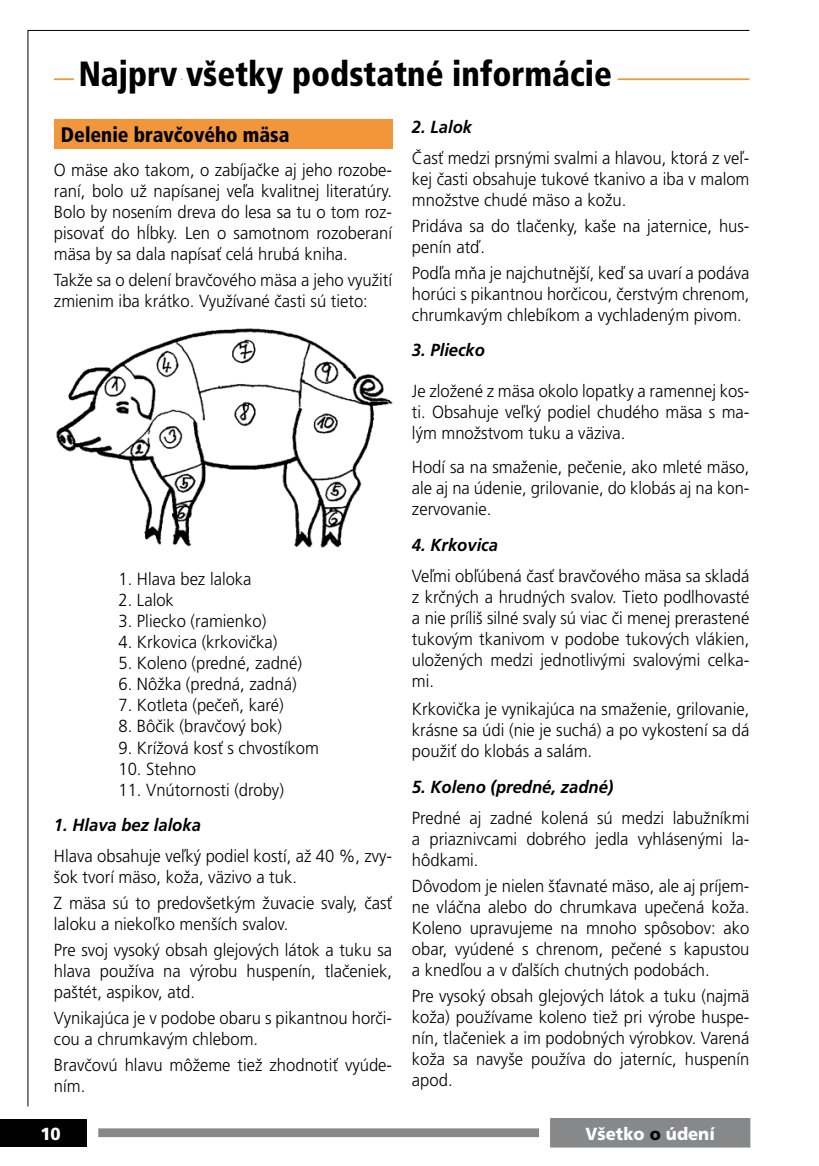
<style>
.page{position:relative;width:819px;height:1166px;background:#fff}
.page>*{position:absolute;margin:0;border:0;box-sizing:border-box;transform-origin:0 0}
._04_Kap_1{font:900 condensed 35px "Frutiger CE";color:#000;scale:.95 1}
._04_Kap_2{font:900 condensed 21px "Frutiger CE";color:#000;scale:.95 1}
._01_Zakl{font:300 17.5px/21px "Frutiger CE";color:#000;text-align:justify;scale:.95 1}
._04_Kap_3{font:300 17.5px/21px "Frutiger CE";color:#000;text-align:justify;scale:.95 1}
._04_Kap_3-2{font:italic 700 17.5px "Frutiger CE";color:#000;scale:.95 1}
.t1{font:900 17.5px "Frutiger CE";color:#fff;scale:.95 1}
.s1{color:#000}
</style>
<div class="page">
<div style="left:98px;top:1128px;width:441px;height:9px;background:#87888a"></div>
<div style="left:0;top:1119px;width:86px;height:27px;background:#000"></div>
<div style="left:551px;top:1119px;width:198px;height:27px;background:#87888a"></div>
<div style="left:550px;top:1118px;width:200px;height:29px;border:2px solid #87888a"></div>
<div style="left:54px;top:119px;width:338px;height:30px;background:#f2963b"></div>
<img style="left:56px;top:328px;width:337px;height:220px">
<hr style="left:54px;top:78px;width:695px;height:2px;background:#f2963b">
<svg style="left:67px;top:29px;width:557px;height:120px"></svg>
<p class="_04_Kap_1" style="left:79px;top:54px;width:562px">Najprv všetky podstatné informácie</p>
<p class="_04_Kap_2" style="left:61px;top:123px;width:242px">Delenie bravčového mäsa</p>
<p class="_01_Zakl" style="left:54px;top:159px;width:357px">O mäse ako takom, o zabíjačke aj jeho rozobe&shy;raní, bolo už napísanej veľa kvalitnej literatúry.<br>Bolo by nosením dreva do lesa sa tu o tom roz&shy;pisovať do hĺbky. Len o samotnom rozoberaní mäsa by sa dala napísať celá hrubá kniha.</p>
<p class="_01_Zakl" style="left:54px;top:269px;width:357px">Takže sa o delení bravčového mäsa a jeho využití zmienim iba krátko. Využívané časti sú tieto:</p>
<p class="_01_Zakl" style="left:118px;top:569px;width:142px">1. Hlava bez laloka</p>
<p class="_01_Zakl" style="left:118px;top:590px;width:60px">2. Lalok</p>
<p class="_01_Zakl" style="left:118px;top:611px;width:157px">3. Pliecko (ramienko)</p>
<p class="_01_Zakl" style="left:118px;top:632px;width:169px">4. Krkovica (krkovička)</p>
<p class="_01_Zakl" style="left:118px;top:653px;width:195px">5. Koleno (predné, zadné)</p>
<p class="_01_Zakl" style="left:118px;top:674px;width:189px">6. Nôžka (predná, zadná)</p>
<p class="_01_Zakl" style="left:118px;top:695px;width:175px">7. Kotleta (pečeň, karé)</p>
<p class="_01_Zakl" style="left:118px;top:716px;width:174px">8. Bôčik (bravčový bok)</p>
<p class="_01_Zakl" style="left:118px;top:737px;width:212px">9. Krížová kosť s chvostíkom</p>
<p class="_01_Zakl" style="left:118px;top:758px;width:83px">10. Stehno</p>
<p class="_01_Zakl" style="left:118px;top:779px;width:176px">11. Vnútornosti (droby)</p>
<p class="_04_Kap_3-2" style="left:54px;top:815px;width:156px">1. Hlava bez laloka</p>
<p class="_01_Zakl" style="left:54px;top:846px;width:357px">Hlava obsahuje veľký podiel kostí, až 40 %, zvy&shy;šok tvorí mäso, koža, väzivo a tuk.</p>
<p class="_01_Zakl" style="left:54px;top:892px;width:357px">Z mäsa sú to predovšetkým žuvacie svaly, časť laloku a niekoľko menších svalov.</p>
<p class="_01_Zakl" style="left:54px;top:939px;width:357px">Pre svoj vysoký obsah glejových látok a tuku sa hlava používa na výrobu huspenín, tlačeniek, paštét, aspikov, atd.</p>
<p class="_01_Zakl" style="left:54px;top:1007px;width:357px">Vynikajúca je v podobe obaru s pikantnou horči&shy;cou a chrumkavým chlebom.</p>
<p class="_01_Zakl" style="left:54px;top:1054px;width:357px">Bravčovú hlavu môžeme tiež zhodnotiť vyúde&shy;ním.</p>
<p class="_04_Kap_3-2" style="left:412px;top:117px;width:65px">2. Lalok</p>
<p class="_01_Zakl" style="left:412px;top:147px;width:357px">Časť medzi prsnými svalmi a hlavou, ktorá z veľ&shy;kej časti obsahuje tukové tkanivo a iba v malom množstve chudé mäso a kožu.</p>
<p class="_01_Zakl" style="left:412px;top:215px;width:357px">Pridáva sa do tlačenky, kaše na jaternice, hus&shy;penín atď.</p>
<p class="_01_Zakl" style="left:412px;top:262px;width:357px">Podľa mňa je najchutnější, keď sa uvarí a podáva horúci s pikantnou horčicou, čerstvým chrenom, chrumkavým chlebíkom a vychladeným pivom.</p>
<p class="_04_Kap_3-2" style="left:412px;top:340px;width:78px">3. Pliecko</p>
<p class="_04_Kap_3" style="left:412px;top:381px;width:357px">Je zložené z mäsa okolo lopatky a ramennej kos&shy;ti. Obsahuje veľký podiel chudého mäsa s ma&shy;lým množstvom tuku a väziva.</p>
<p class="_01_Zakl" style="left:412px;top:456px;width:357px">Hodí sa na smaženie, pečenie, ako mleté mäso, ale aj na údenie, grilovanie, do klobás aj na kon&shy;zervovanie.</p>
<p class="_04_Kap_3-2" style="left:412px;top:534px;width:92px">4. Krkovica</p>
<p class="_01_Zakl" style="left:412px;top:565px;width:357px">Veľmi obľúbená časť bravčového mäsa sa skladá z krčných a hrudných svalov. Tieto podlhovasté a nie príliš silné svaly sú viac či menej prerastené tukovým tkanivom v podobe tukových vlákien, uložených medzi jednotlivými svalovými celka&shy;mi.</p>
<p class="_01_Zakl" style="left:412px;top:698px;width:357px">Krkovička je vynikajúca na smaženie, grilovanie, krásne sa údi (nie je suchá) a po vykostení sa dá použiť do klobás a salám.</p>
<p class="_04_Kap_3-2" style="left:412px;top:777px;width:213px">5. Koleno (predné, zadné)</p>
<p class="_01_Zakl" style="left:412px;top:807px;width:357px">Predné aj zadné kolená sú medzi labužníkmi a priaznivcami dobrého jedla vyhlásenými la&shy;hôdkami.</p>
<p class="_01_Zakl" style="left:412px;top:875px;width:357px">Dôvodom je nielen šťavnaté mäso, ale aj príjem&shy;ne vláčna alebo do chrumkava upečená koža.<br>Koleno upravujeme na mnoho spôsobov: ako obar, vyúdené s chrenom, pečené s kapustou a knedľou a v ďalších chutných podobách.</p>
<p class="_01_Zakl" style="left:412px;top:985px;width:357px">Pre vysoký obsah glejových látok a tuku (najmä koža) používame koleno tiež pri výrobe huspe&shy;nín, tlačeniek a im podobných výrobkov. Varená koža sa navyše používa do jaterníc, huspenín apod.</p>
<p class="t1" style="left:40px;top:1123px;width:23px">10</p>
<p class="t1" style="left:585px;top:1123px;width:138px">Všetko <span class="s1">o</span> údení</p>
</div>
